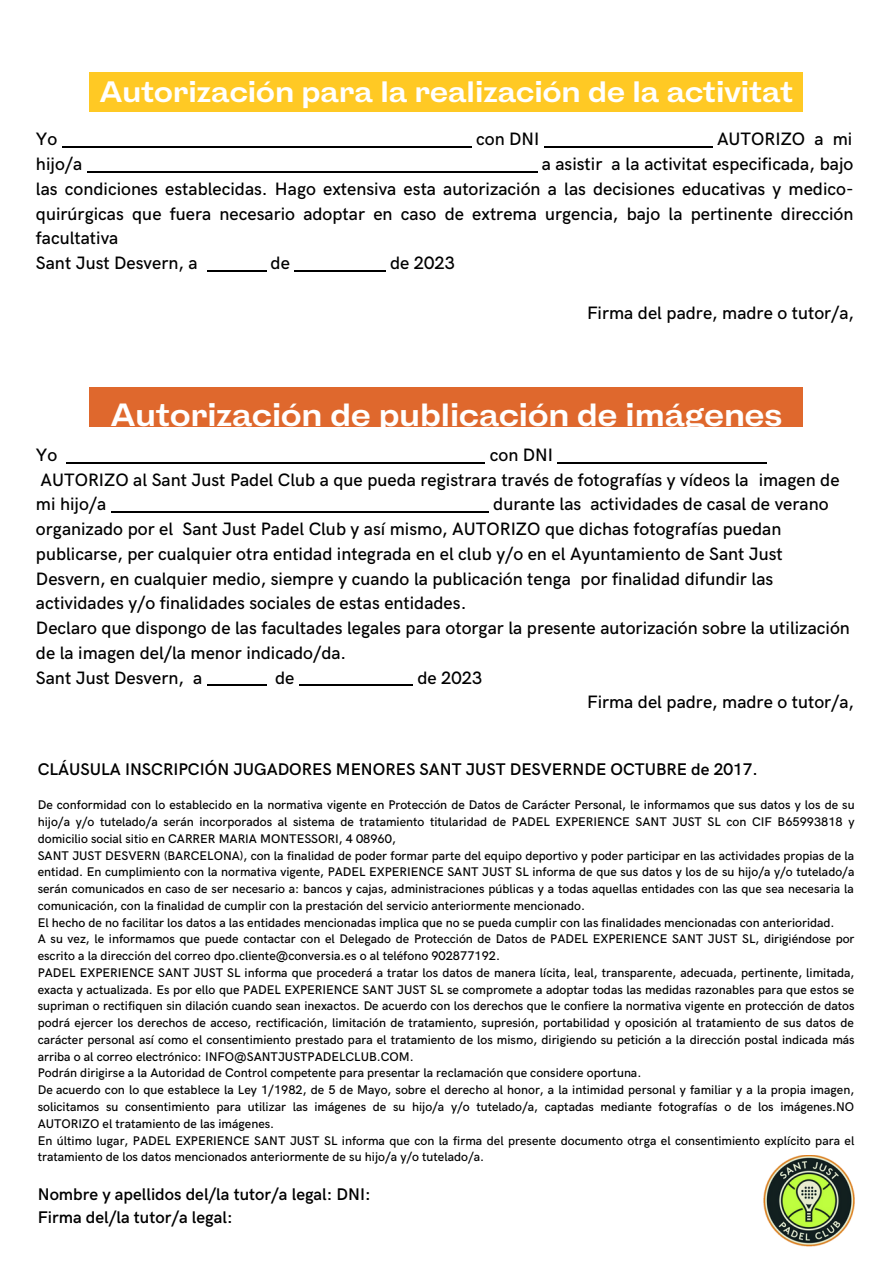
<style>
.page{position:relative;width:893px;height:1264px;background:#fff}
.page>*{position:absolute;margin:0;border:0;box-sizing:border-box;transform-origin:0 0}
.t1{font:700 30.3px "HK Gothic";color:#fff}
.t2{font:700 27.75px "HK Gothic";color:#fff}
.t3{font:500 18px/24.8px "HK Grotesk";color:#000}
.t4{font:600 16.95px/23.1px "HK Grotesk";color:#000}
.t5{font:500 12.6px/16.8px "HK Grotesk";color:#000}
</style>
<div class="page">
<div style="left:89px;top:72px;width:713px;height:39px;background:#ffc924"></div>
<div style="left:89px;top:388px;width:713px;height:39px;background:#df682d"></div>
<hr style="left:66px;top:462px;width:419px;height:1px;background:#000">
<hr style="left:557px;top:462px;width:210px;height:1px;background:#000">
<hr style="left:111px;top:511px;width:377px;height:1px;background:#000">
<hr style="left:207px;top:684px;width:59px;height:2px;background:#000">
<hr style="left:299px;top:684px;width:114px;height:2px;background:#000">
<img style="left:763px;top:1155px;width:91px;height:91px">
<hr style="left:62px;top:146px;width:409px;height:2px;background:#000">
<hr style="left:544px;top:146px;width:168px;height:2px;background:#000">
<hr style="left:87px;top:171px;width:450px;height:1px;background:#000">
<hr style="left:207px;top:270px;width:59px;height:1px;background:#000">
<hr style="left:294px;top:270px;width:91px;height:1px;background:#000">
<h2 class="t2" style="left:99px;top:77px;width:695px">Autorización para la realización de la activitat</h2>
<h3 class="t3" style="left:36px;top:128px;width:23px">Yo</h3>
<h3 class="t3" style="left:476px;top:128px;width:65px">con DNI</h3>
<h3 class="t3" style="left:717px;top:128px;width:137px">AUTORIZO a mi</h3>
<h3 class="t3" style="left:36px;top:152px;width:48px">hijo/a</h3>
<p class="t3" style="left:36px;top:152px;width:818px;text-indent:505px">a asistir a la activitat especificada, bajo las condiciones establecidas. Hago extensiva esta autorización a las decisiones educativas y medico&shy;quirúrgicas que fuera necesario adoptar en caso de extrema urgencia, bajo la pertinente dirección facultativa<br>Sant Just Desvern, a</p>
<h3 class="t3" style="left:270px;top:251px;width:21px">de</h3>
<h3 class="t3" style="left:390px;top:251px;width:66px">de 2023</h3>
<h3 class="t3" style="left:587px;top:301px;width:268px">Firma del padre, madre o tutor/a,</h3>
<h1 class="t1" style="left:110px;top:398px;width:673px">Autorización de publicación de imágenes</h1>
<h3 class="t3" style="left:36px;top:443px;width:23px">Yo</h3>
<h3 class="t3" style="left:36px;top:443px;width:805px;text-indent:454px">con DNI<br>AUTORIZO al Sant Just Padel Club a que pueda registrara través de fotografías y vídeos la imagen de mi hijo/a</h3>
<p class="t3" style="left:36px;top:492px;width:815px;text-indent:457px">durante las actividades de casal de verano organizado por el Sant Just Padel Club y así mismo, AUTORIZO que dichas fotografías puedan publicarse, per cualquier otra entidad integrada en el club y/o en el Ayuntamiento de Sant Just Desvern, en cualquier medio, siempre y cuando la publicación tenga por finalidad difundir las actividades y/o finalidades sociales de estas entidades.<br>Declaro que dispongo de las facultades legales para otorgar la presente autorización sobre la utilización de la imagen del/la menor indicado/da.<br>Sant Just Desvern, a</p>
<h3 class="t3" style="left:275px;top:666px;width:21px">de</h3>
<h3 class="t3" style="left:417px;top:666px;width:66px">de 2023</h3>
<h3 class="t3" style="left:587px;top:690px;width:268px">Firma del padre, madre o tutor/a,</h3>
<h3 class="t4" style="left:38px;top:758px;width:721px">CLÁUSULA INSCRIPCIÓN JUGADORES MENORES SANT JUST DESVERNDE OCTUBRE de 2017.</h3>
<p class="t5" style="left:38px;top:797px;width:818px">De conformidad con lo establecido en la normativa vigente en Protección de Datos de Carácter Personal, le informamos que sus datos y los de su hijo/a y/o tutelado/a serán incorporados al sistema de tratamiento titularidad de PADEL EXPERIENCE SANT JUST SL con CIF B65993818 y domicilio social sitio en CARRER MARIA MONTESSORI, 4 08960,<br>SANT JUST DESVERN (BARCELONA), con la finalidad de poder formar parte del equipo deportivo y poder participar en las actividades propias de la entidad. En cumplimiento con la normativa vigente, PADEL EXPERIENCE SANT JUST SL informa de que sus datos y los de su hijo/a y/o tutelado/a serán comunicados en caso de ser necesario a: bancos y cajas, administraciones públicas y a todas aquellas entidades con las que sea necesaria la comunicación, con la finalidad de cumplir con la prestación del servicio anteriormente mencionado.<br>El hecho de no facilitar los datos a las entidades mencionadas implica que no se pueda cumplir con las finalidades mencionadas con anterioridad.<br>A su vez, le informamos que puede contactar con el Delegado de Protección de Datos de PADEL EXPERIENCE SANT JUST SL, dirigiéndose por escrito a la dirección del correo dpo.cliente@conversia.es o al teléfono 902877192.<br>PADEL EXPERIENCE SANT JUST SL informa que procederá a tratar los datos de manera lícita, leal, transparente, adecuada, pertinente, limitada, exacta y actualizada. Es por ello que PADEL EXPERIENCE SANT JUST SL se compromete a adoptar todas las medidas razonables para que estos se supriman o rectifiquen sin dilación cuando sean inexactos. De acuerdo con los derechos que le confiere la normativa vigente en protección de datos podrá ejercer los derechos de acceso, rectificación, limitación de tratamiento, supresión, portabilidad y oposición al tratamiento de sus datos de carácter personal así como el consentimiento prestado para el tratamiento de los mismo, dirigiendo su petición a la dirección postal indicada más arriba o al correo electrónico: INFO@SANTJUSTPADELCLUB.COM.<br>Podrán dirigirse a la Autoridad de Control competente para presentar la reclamación que considere oportuna.<br>De acuerdo con lo que establece la Ley 1/1982, de 5 de Mayo, sobre el derecho al honor, a la intimidad personal y familiar y a la propia imagen, solicitamos su consentimiento para utilizar las imágenes de su hijo/a y/o tutelado/a, captadas mediante fotografías o de los imágenes.NO AUTORIZO el tratamiento de las imágenes.<br>En último lugar, PADEL EXPERIENCE SANT JUST SL informa que con la firma del presente documento otrga el consentimiento explícito para el tratamiento de los datos mencionados anteriormente de su hijo/a y/o tutelado/a.</p>
<h3 class="t4" style="left:38px;top:1183px;width:334px">Nombre y apellidos del/la tutor/a legal: DNI:<br>Firma del/la tutor/a legal:</h3>
</div>
